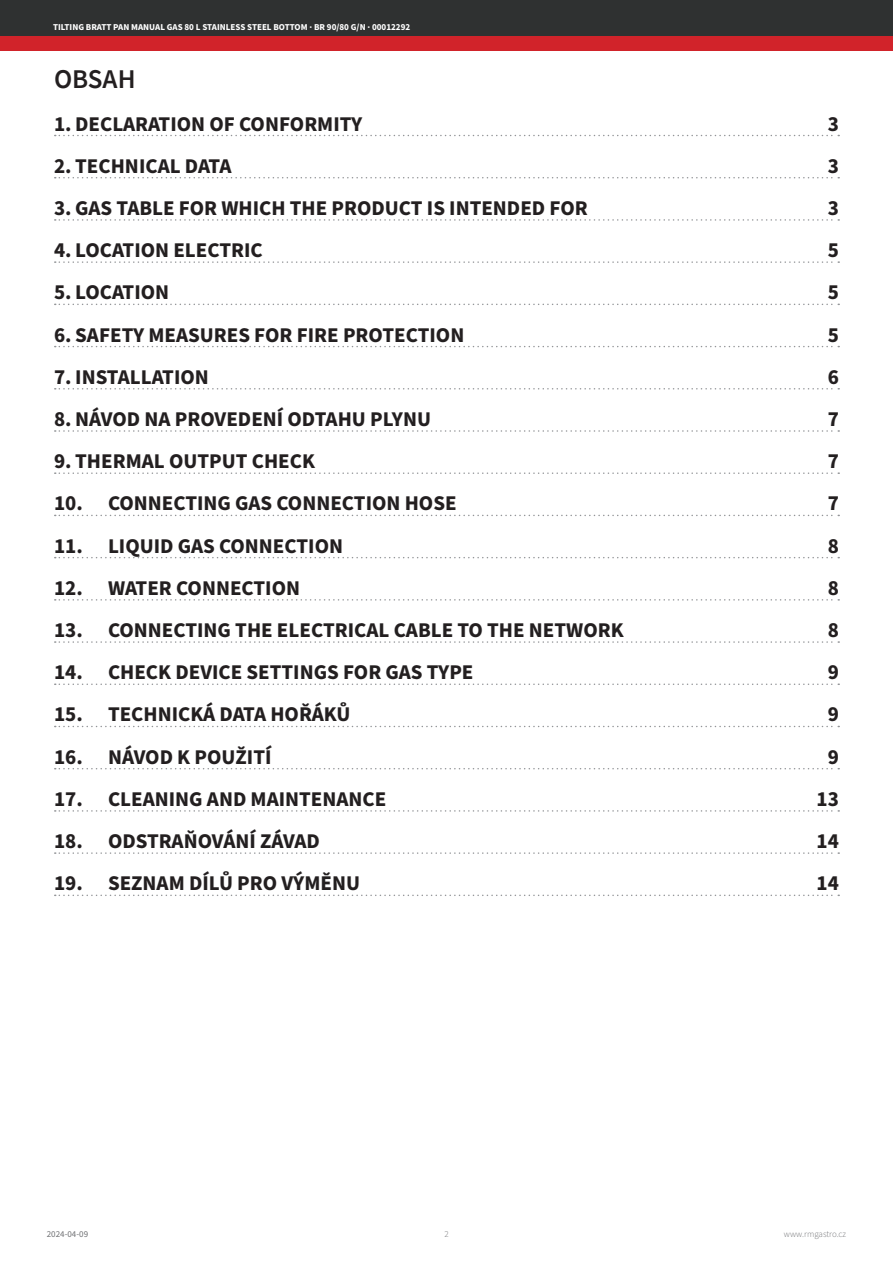
<style>
.page{position:relative;width:893px;height:1263px;background:#fff}
.page>*{position:absolute;margin:0;border:0;box-sizing:border-box;transform-origin:0 0}
.TocTitle{font:600 27px "Source Sans Pro";color:#231f20}
.t1{font:700 21px "Source Sans Pro";color:#231f20}
.t2{font:700 9px "Source Sans Pro";color:#fff}
.t3{font:300 9px "Source Sans Pro";color:#6f7073}
.t4{font:9px "Source Sans Pro";color:#6f7073}
</style>
<div class="page">
<div style="left:0;top:0;width:893px;height:51px;background:#d1232a"></div>
<div style="left:0;top:0;width:893px;height:36px;background:#2f3131"></div>
<svg style="left:55px;top:135px;width:784px;height:1px"></svg>
<svg style="left:55px;top:177px;width:784px;height:1px"></svg>
<svg style="left:55px;top:219px;width:784px;height:2px"></svg>
<svg style="left:55px;top:261px;width:784px;height:2px"></svg>
<svg style="left:55px;top:304px;width:784px;height:1px"></svg>
<svg style="left:55px;top:346px;width:784px;height:1px"></svg>
<svg style="left:55px;top:388px;width:784px;height:1px"></svg>
<svg style="left:55px;top:430px;width:784px;height:2px"></svg>
<svg style="left:55px;top:472px;width:784px;height:2px"></svg>
<svg style="left:55px;top:515px;width:784px;height:1px"></svg>
<svg style="left:55px;top:557px;width:784px;height:1px"></svg>
<svg style="left:55px;top:599px;width:784px;height:2px"></svg>
<svg style="left:55px;top:641px;width:784px;height:2px"></svg>
<svg style="left:55px;top:683px;width:784px;height:2px"></svg>
<svg style="left:55px;top:726px;width:784px;height:1px"></svg>
<svg style="left:55px;top:768px;width:784px;height:1px"></svg>
<svg style="left:55px;top:810px;width:784px;height:2px"></svg>
<svg style="left:55px;top:852px;width:784px;height:2px"></svg>
<svg style="left:55px;top:894px;width:784px;height:2px"></svg>
<p class="t2" style="left:53px;top:21px;width:359px">TILTING BRATT PAN MANUAL GAS 80 L STAINLESS STEEL BOTTOM · BR 90/80 G/N · 00012292</p>
<p class="TocTitle" style="left:54px;top:62px;width:83px">OBSAH</p>
<p class="t1" style="left:54px;top:109px;width:310px">1. DECLARATION OF CONFORMITY</p>
<p class="t1" style="left:828px;top:109px;width:13px">3</p>
<p class="t1" style="left:54px;top:151px;width:179px">2. TECHNICAL DATA</p>
<p class="t1" style="left:828px;top:151px;width:13px">3</p>
<p class="t1" style="left:54px;top:194px;width:535px">3. GAS TABLE FOR WHICH THE PRODUCT IS INTENDED FOR</p>
<p class="t1" style="left:828px;top:194px;width:13px">3</p>
<p class="t1" style="left:54px;top:236px;width:210px">4. LOCATION ELECTRIC</p>
<p class="t1" style="left:828px;top:236px;width:13px">5</p>
<p class="t1" style="left:54px;top:278px;width:117px">5. LOCATION</p>
<p class="t1" style="left:828px;top:278px;width:13px">5</p>
<p class="t1" style="left:54px;top:320px;width:412px">6. SAFETY MEASURES FOR FIRE PROTECTION</p>
<p class="t1" style="left:828px;top:320px;width:13px">5</p>
<p class="t1" style="left:54px;top:362px;width:156px">7. INSTALLATION</p>
<p class="t1" style="left:828px;top:362px;width:13px">6</p>
<p class="t1" style="left:54px;top:405px;width:379px">8. NÁVOD NA PROVEDENÍ ODTAHU PLYNU</p>
<p class="t1" style="left:828px;top:405px;width:13px">7</p>
<p class="t1" style="left:54px;top:447px;width:263px">9. THERMAL OUTPUT CHECK</p>
<p class="t1" style="left:828px;top:447px;width:13px">7</p>
<p class="t1" style="left:54px;top:489px;width:404px">10. CONNECTING GAS CONNECTION HOSE</p>
<p class="t1" style="left:828px;top:489px;width:13px">7</p>
<p class="t1" style="left:54px;top:531px;width:291px">11. LIQUID GAS CONNECTION</p>
<p class="t1" style="left:828px;top:531px;width:13px">8</p>
<p class="t1" style="left:54px;top:574px;width:248px">12. WATER CONNECTION</p>
<p class="t1" style="left:828px;top:574px;width:13px">8</p>
<p class="t1" style="left:54px;top:616px;width:571px">13. CONNECTING THE ELECTRICAL CABLE TO THE NETWORK</p>
<p class="t1" style="left:828px;top:616px;width:13px">8</p>
<p class="t1" style="left:54px;top:658px;width:421px">14. CHECK DEVICE SETTINGS FOR GAS TYPE</p>
<p class="t1" style="left:828px;top:658px;width:13px">9</p>
<p class="t1" style="left:54px;top:700px;width:298px">15. TECHNICKÁ DATA HOŘÁKŮ</p>
<p class="t1" style="left:828px;top:700px;width:13px">9</p>
<p class="t1" style="left:54px;top:742px;width:219px">16. NÁVOD K POUŽITÍ</p>
<p class="t1" style="left:828px;top:742px;width:13px">9</p>
<p class="t1" style="left:54px;top:785px;width:334px">17. CLEANING AND MAINTENANCE</p>
<p class="t1" style="left:817px;top:785px;width:24px">13</p>
<p class="t1" style="left:54px;top:827px;width:267px">18. ODSTRAŇOVÁNÍ ZÁVAD</p>
<p class="t1" style="left:817px;top:827px;width:24px">14</p>
<p class="t1" style="left:54px;top:869px;width:307px">19. SEZNAM DÍLŮ PRO VÝMĚNU</p>
<p class="t1" style="left:817px;top:869px;width:24px">14</p>
<p class="t3" style="left:444px;top:1228px;width:6px">2</p>
<p class="t4" style="left:47px;top:1228px;width:43px">2024-04-09</p>
<p class="t3" style="left:784px;top:1228px;width:64px">www.rmgastro.cz</p>
</div>
